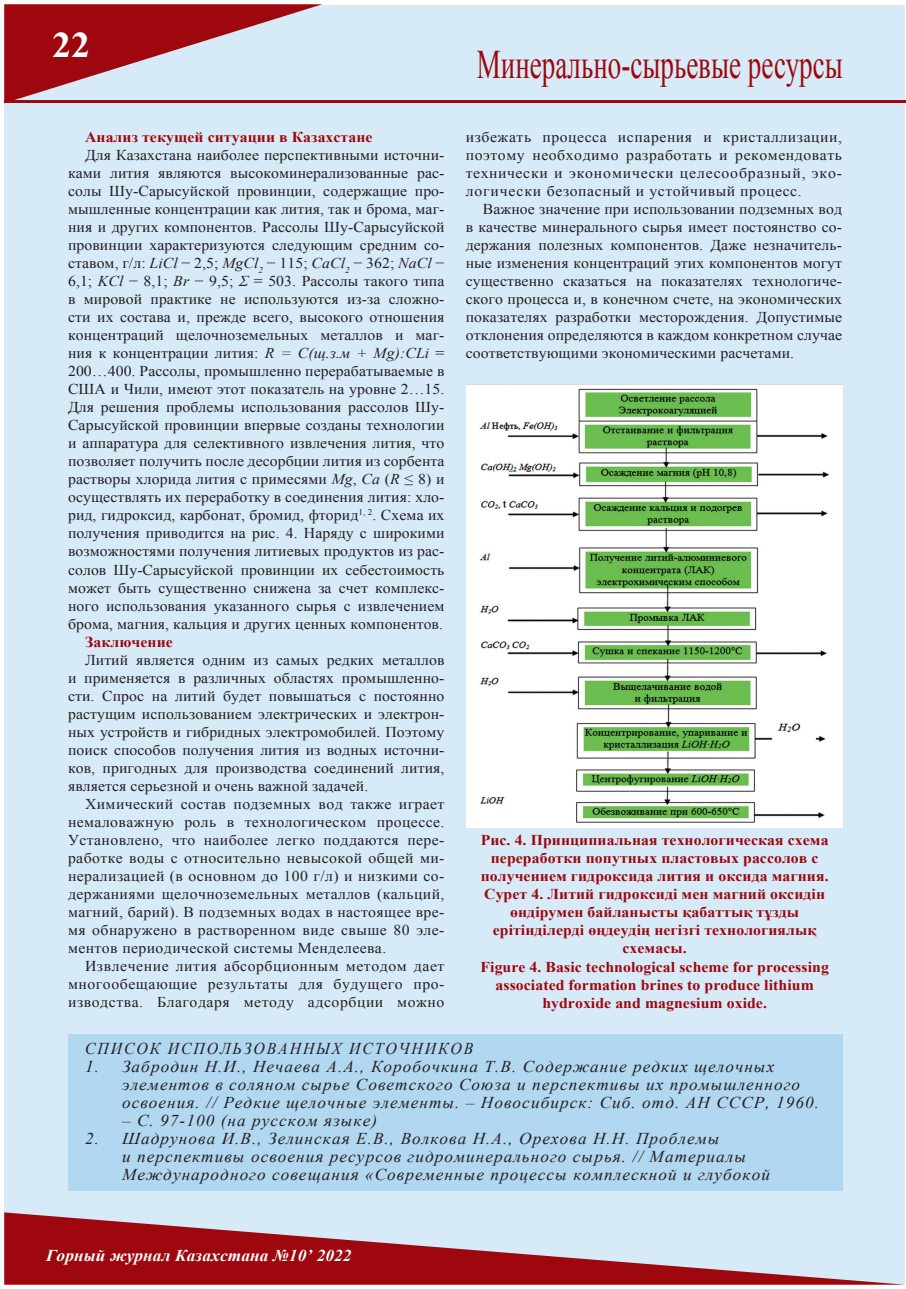
<style>
.page{position:relative;width:906px;height:1289px;background:#fff}
.page>*{position:absolute;margin:0;border:0;box-sizing:border-box;transform-origin:0 0}
.t1{font:40.5px "Times New Roman";color:#9d070d;scale:.67 1}
.t2{font:700 36px "Times New Roman";color:#fff;scale:1.05 1}
.t3{font:italic 16.5px/18px "Times New Roman";letter-spacing:.06em;color:#231f20;scale:1.05 1}
.t4{font:italic 700 16.5px "Times New Roman";letter-spacing:.005em;color:#fff;scale:1.05 1}
.t5{font:italic 16.5px "Times New Roman";letter-spacing:.12em;color:#231f20;scale:.95 1}
.t6{font:15px/18px "Times New Roman";letter-spacing:.015em;color:#231f20;text-align:justify;scale:1.05 1}
.t7{font:700 15px/18px "Times New Roman";letter-spacing:.005em;color:#9d070d;text-align:center;scale:1.05 1}
.s1{font-style:italic}
</style>
<div class="page">
<div style="left:4px;top:5px;width:900px;height:1278px;background:#d7eaf7"></div>
<svg style="left:4px;top:4px;width:318px;height:96px"></svg>
<svg style="left:4px;top:1212px;width:901px;height:72px"></svg>
<hr style="left:4px;top:100px;width:902px;height:3px;background:#9d070d">
<div style="left:68px;top:1034px;width:775px;height:157px;background:#b1d7f1"></div>
<img style="left:466px;top:384px;width:377px;height:443px">
<h2 class="t2" style="left:52px;top:20px;width:38px">22</h2>
<p class="t7" style="left:85px;top:128px;width:275px">Анализ текущей ситуации в Казахстане</p>
<p class="t6" style="left:68px;top:146px;width:360px;text-indent:17px">Для Казахстана наиболее перспективными источни&shy;ками лития являются высокоминерализованные рас&shy;солы Шу-Сарысуйской провинции, содержащие про&shy;мышленные концентрации как лития, так и брома, маг&shy;ния и других компонентов. Рассолы Шу-Сарысуйской провинции характеризуются следующим средним со&shy;ставом, г/л: <span class="s1">LiCl</span> − 2,5; <span class="s1">MgCl</span><sub>2</sub> − 115; <span class="s1">CaCl</span><sub>2</sub> − 362; <span class="s1">NaCl</span> − 6,1; <span class="s1">KCl</span> − 8,1; <span class="s1">Br</span> − 9,5; <span class="s1">Σ</span> = 503. Рассолы такого типа в мировой практике не используются из-за сложно&shy;сти их состава и, прежде всего, высокого отношения концентраций щелочноземельных металлов и маг&shy;ния к концентрации лития: <span class="s1">R = C(щ.з.м + Mg):CLi</span> = 200…400. Рассолы, промышленно перерабатываемые в США и Чили, имеют этот показатель на уровне 2…15.<br>Для решения проблемы использования рассолов Шу-Сарысуйской провинции впервые созданы технологии и аппаратура для селективного извлечения лития, что позволяет получить после десорбции лития из сорбента растворы хлорида лития с примесями <span class="s1">Mg</span>, <span class="s1">Са</span> (<span class="s1">R</span> ≤ 8) и осуществлять их переработку в соединения лития: хло&shy;рид, гидроксид, карбонат, бромид, фторид<sup>1,</sup> <sup>2</sup>. Схема их получения приводится на рис. 4. Наряду с широкими возможностями получения литиевых продуктов из рас&shy;солов Шу-Сарысуйской провинции их себестоимость может быть существенно снижена за счет комплекс&shy;ного использования указанного сырья с извлечением брома, магния, кальция и других ценных компонентов.</p>
<p class="t7" style="left:85px;top:632px;width:85px">Заключение</p>
<p class="t6" style="left:68px;top:650px;width:360px;text-indent:17px">Литий является одним из самых редких металлов и применяется в различных областях промышленно&shy;сти. Спрос на литий будет повышаться с постоянно растущим использованием электрических и электрон&shy;ных устройств и гибридных электромобилей. Поэтому поиск способов получения лития из водных источни&shy;ков, пригодных для производства соединений лития, является серьезной и очень важной задачей.</p>
<p class="t6" style="left:68px;top:794px;width:360px;text-indent:17px">Химический состав подземных вод также играет немаловажную роль в технологическом процессе.<br>Установлено, что наиболее легко поддаются пере&shy;работке воды с относительно невысокой общей ми&shy;нерализацией (в основном до 100 г/л) и низкими со&shy;держаниями щелочноземельных металлов (кальций, магний, барий). В подземных водах в настоящее вре&shy;мя обнаружено в растворенном виде свыше 80 эле&shy;ментов периодической системы Менделеева.</p>
<p class="t6" style="left:68px;top:956px;width:360px;text-indent:17px">Извлечение лития абсорбционным методом дает многообещающие результаты для будущего про&shy;изводства. Благодаря методу адсорбции можно</p>
<h1 class="t1" style="left:477px;top:37px;width:547px">Минерально-сырьевые ресурсы</h1>
<p class="t6" style="left:466px;top:128px;width:360px">избежать процесса испарения и кристаллизации, поэтому необходимо разработать и рекомендовать технически и экономически целесообразный, эко&shy;логически безопасный и устойчивый процесс.</p>
<p class="t6" style="left:466px;top:200px;width:360px;text-indent:17px">Важное значение при использовании подземных вод в качестве минерального сырья имеет постоянство со&shy;держания полезных компонентов. Даже незначитель&shy;ные изменения концентраций этих компонентов могут существенно сказаться на показателях технологиче&shy;ского процесса и, в конечном счете, на экономических показателях разработки месторождения. Допустимые отклонения определяются в каждом конкретном случае соответствующими экономическими расчетами.</p>
<p class="t7" style="left:480px;top:831px;width:333px">Рис. 4. Принципиальная технологическая схема переработки попутных пластовых рассолов с получением гидроксида лития и оксида магния.<br>Сурет 4. Литий гидроксиді мен магний оксидін өндірумен байланысты қабаттық тұзды ерітінділерді өңдеудің негізгі технологиялық схемасы.<br>Figure 4. Basic technological scheme for processing associated formation brines to produce lithium hydroxide and magnesium oxide.</p>
<p class="t5" style="left:85px;top:1036px;width:410px">СПИСОК ИСПОЛЬЗОВАННЫХ ИСТОЧНИКОВ</p>
<p class="t3" style="left:122px;top:1056px;width:665px;text-indent:-37px">1. Забродин Н.И., Нечаева A.A., Коробочкина Т.В. Содержание редких щелочных элементов в соляном сырье Советского Союза и перспективы их промышленного освоения. // Редкие щелочные элементы. – Новосибирск: Сиб. отд. АН СССР, 1960.</p>
<p class="t3" style="left:122px;top:1110px;width:244px">– С. 97-100 (на русском языке)</p>
<p class="t3" style="left:122px;top:1128px;width:618px;text-indent:-37px">2. Шадрунова И.В., Зелинская Е.В., Волкова Н.А., Орехова Н.Н. Проблемы<br>и перспективы освоения ресурсов гидроминерального сырья. // Материалы<br>Международного совещания «Современные процессы комплескной и глубокой</p>
<p class="t4" style="left:46px;top:1244px;width:292px">Горный журнал Казахстана №10’ 2022</p>
</div>
